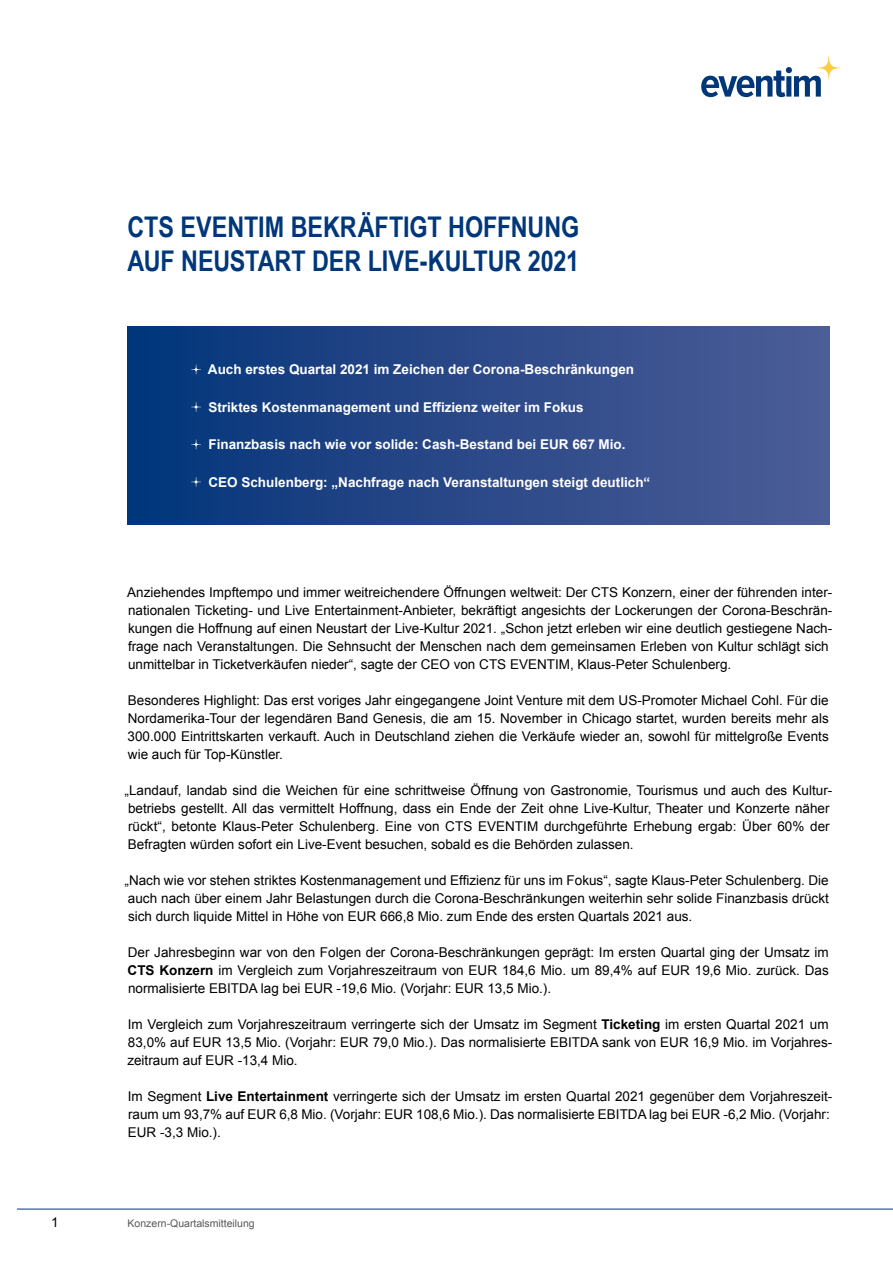
<style>
.page{position:relative;width:893px;height:1263px;background:#fff}
.page>*{position:absolute;margin:0;border:0;box-sizing:border-box;transform-origin:0 0}
.t1{font:700 28.5px/34.2px "Arial Narrow";letter-spacing:-.005em;color:#00377b}
.t2{font:13.5px/18px "Arial";color:#000}
.t3{font:700 13.5px "Arial";color:#fff}
.t4{font:10.5px "Arial";color:#58595b}
.s1{font-weight:700}
</style>
<div class="page">
<svg style="left:701px;top:57px;width:139px;height:40px"></svg>
<hr style="left:17px;top:1209px;width:876px;height:1px;background:#00377b">
<div style="left:128px;top:327px;width:701px;height:198px;background:linear-gradient(to right,#04357a,#4e5d97)"></div>
<svg style="left:191px;top:365px;width:10px;height:9px"></svg>
<svg style="left:191px;top:402px;width:10px;height:10px"></svg>
<svg style="left:191px;top:440px;width:10px;height:9px"></svg>
<svg style="left:191px;top:477px;width:10px;height:10px"></svg>
<p class="t2" style="left:51px;top:1213px;width:9px">1</p>
<h1 class="t1" style="left:128px;top:209px;width:453px">CTS EVENTIM BEKRÄFTIGT HOFFNUNG<br>AUF NEUSTART DER LIVE-KULTUR 2021</h1>
<p class="t3" style="left:208px;top:361px;width:428px">Auch erstes Quartal 2021 im Zeichen der Corona-Beschränkungen</p>
<p class="t3" style="left:208px;top:398px;width:377px">Striktes Kostenmanagement und Effizienz weiter im Fokus</p>
<p class="t3" style="left:208px;top:436px;width:419px">Finanzbasis nach wie vor solide: Cash-Bestand bei EUR 667 Mio.</p>
<p class="t3" style="left:208px;top:473px;width:443px">CEO Schulenberg: „Nachfrage nach Veranstaltungen steigt deutlich“</p>
<p class="t2" style="left:127px;top:583px;width:706px">Anziehendes Impftempo und immer weitreichendere Öffnungen weltweit: Der CTS Konzern, einer der führenden inter&shy;nationalen Ticketing- und Live Entertainment-Anbieter, bekräftigt angesichts der Lockerungen der Corona-Beschrän&shy;kungen die Hoffnung auf einen Neustart der Live-Kultur 2021. „Schon jetzt erleben wir eine deutlich gestiegene Nach&shy;frage nach Veranstaltungen. Die Sehnsucht der Menschen nach dem gemeinsamen Erleben von Kultur schlägt sich unmittelbar in Ticketverkäufen nieder“, sagte der CEO von CTS EVENTIM, Klaus-Peter Schulenberg.</p>
<p class="t2" style="left:128px;top:691px;width:703px;text-align:justify">Besonderes Highlight: Das erst voriges Jahr eingegangene Joint Venture mit dem US-Promoter Michael Cohl. Für die Nordamerika-Tour der legendären Band Genesis, die am 15. November in Chicago startet, wurden bereits mehr als 300.000 Eintrittskarten verkauft. Auch in Deutschland ziehen die Verkäufe wieder an, sowohl für mittelgroße Events wie auch für Top-Künstler.</p>
<p class="t2" style="left:125px;top:781px;width:708px">„Landauf, landab sind die Weichen für eine schrittweise Öffnung von Gastronomie, Tourismus und auch des Kultur&shy;betriebs gestellt. All das vermittelt Hoffnung, dass ein Ende der Zeit ohne Live-Kultur, Theater und Konzerte näher rückt“, betonte Klaus-Peter Schulenberg. Eine von CTS EVENTIM durchgeführte Erhebung ergab: Über 60% der Befragten würden sofort ein Live-Event besuchen, sobald es die Behörden zulassen.</p>
<p class="t2" style="left:125px;top:871px;width:706px;text-align:justify">„Nach wie vor stehen striktes Kostenmanagement und Effizienz für uns im Fokus“, sagte Klaus-Peter Schulenberg. Die auch nach über einem Jahr Belastungen durch die Corona-Beschränkungen weiterhin sehr solide Finanzbasis drückt sich durch liquide Mittel in Höhe von EUR 666,8 Mio. zum Ende des ersten Quartals 2021 aus.</p>
<p class="t2" style="left:128px;top:943px;width:703px;text-align:justify">Der Jahresbeginn war von den Folgen der Corona-Beschränkungen geprägt: Im ersten Quartal ging der Umsatz im <span class="s1">CTS Konzern</span> im Vergleich zum Vorjahreszeitraum von EUR 184,6 Mio. um 89,4% auf EUR 19,6 Mio. zurück. Das normalisierte EBITDA lag bei EUR -19,6 Mio. (Vorjahr: EUR 13,5 Mio.).</p>
<p class="t2" style="left:127px;top:1015px;width:706px">Im Vergleich zum Vorjahreszeitraum verringerte sich der Umsatz im Segment <span class="s1">Ticketing</span> im ersten Quartal 2021 um<br>83,0% auf EUR 13,5 Mio. (Vorjahr: EUR 79,0 Mio.). Das normalisierte EBITDA sank von EUR 16,9 Mio. im Vorjahres&shy;zeitraum auf EUR -13,4 Mio.</p>
<p class="t2" style="left:128px;top:1087px;width:706px">Im Segment <span class="s1">Live Entertainment</span> verringerte sich der Umsatz im ersten Quartal 2021 gegenüber dem Vorjahreszeit&shy;raum um 93,7% auf EUR 6,8 Mio. (Vorjahr: EUR 108,6 Mio.). Das normalisierte EBITDA lag bei EUR -6,2 Mio. (Vorjahr:<br>EUR -3,3 Mio.).</p>
<p class="t4" style="left:128px;top:1216px;width:129px">Konzern-Quartalsmitteilung</p>
</div>
